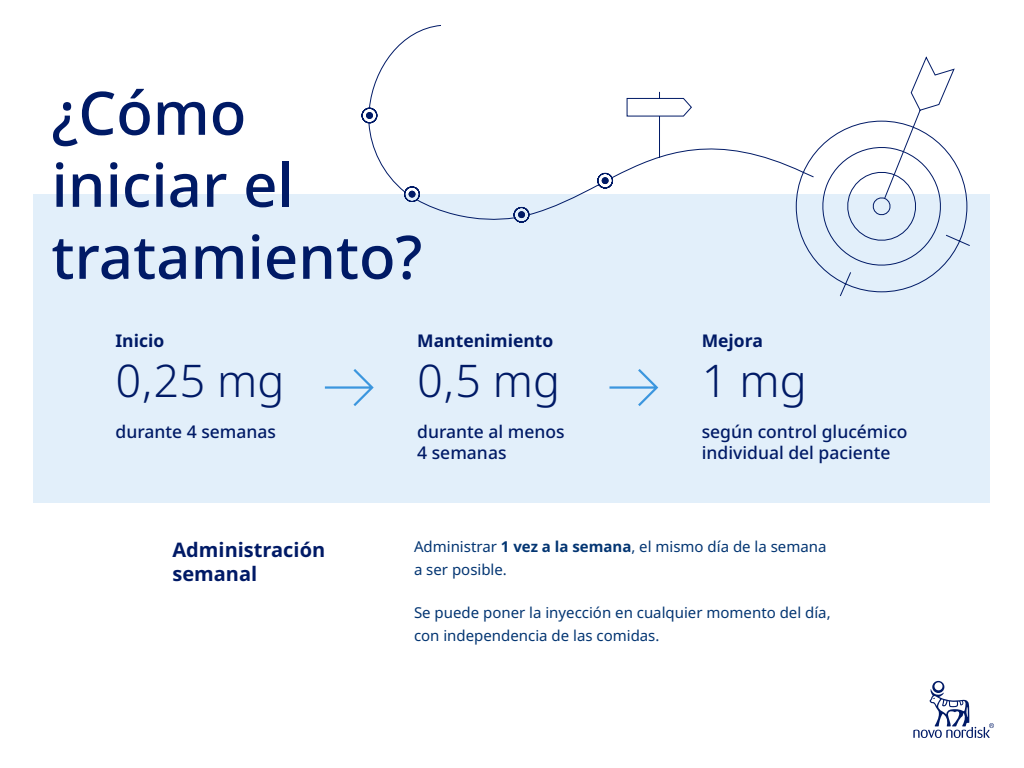
<style>
.page{position:relative;width:1024px;height:768px;background:#fff}
.page>*{position:absolute;margin:0;border:0;box-sizing:border-box;transform-origin:0 0}
.t1{font:500 60px/72px "Apis";color:#001a66}
.t2{font:300 45px "Apis";color:#001a66}
.t3{font:700 20px/24px "Apis";color:#001a66}
.t4{font:500 17.5px/21px "Apis";color:#001a66}
.t5{font:700 17.5px "Apis";color:#001a66}
.t6{font:15px/23px "Apis";color:#033572}
.s1{font-weight:700}
</style>
<div class="page">
<div style="left:34px;top:194px;width:956px;height:308px;background:#e2effa"></div>
<svg style="left:325px;top:369px;width:49px;height:37px"></svg>
<svg style="left:609px;top:369px;width:49px;height:37px"></svg>
<svg style="left:913px;top:681px;width:81px;height:57px"></svg>
<svg style="left:390px;top:25px;width:580px;height:272px"></svg>
<svg style="left:390px;top:200px;width:224px;height:23px"></svg>
<svg style="left:361px;top:55px;width:595px;height:145px"></svg>
<h1 class="t1" style="left:52px;top:78px;width:372px">¿Cómo iniciar el tratamiento?</h1>
<p class="t5" style="left:115px;top:329px;width:50px">Inicio</p>
<h2 class="t2" style="left:115px;top:349px;width:170px">0,25 mg</h2>
<p class="t4" style="left:115px;top:421px;width:162px">durante 4 semanas</p>
<p class="t5" style="left:417px;top:329px;width:138px">Mantenimiento</p>
<h2 class="t2" style="left:417px;top:349px;width:144px">0,5 mg</h2>
<p class="t4" style="left:417px;top:421px;width:149px">durante al menos<br>4 semanas</p>
<p class="t5" style="left:702px;top:329px;width:63px">Mejora</p>
<h2 class="t2" style="left:702px;top:349px;width:106px">1 mg</h2>
<p class="t4" style="left:702px;top:421px;width:207px">según control glucémico individual del paciente</p>
<h3 class="t3" style="left:172px;top:539px;width:154px">Administración semanal</h3>
<p class="t6" style="left:414px;top:535px;width:414px">Administrar <span class="s1">1 vez a la semana</span>, el mismo día de la semana a ser posible.</p>
<p class="t6" style="left:414px;top:601px;width:418px">Se puede poner la inyección en cualquier momento del día, con independencia de las comidas.</p>
</div>
